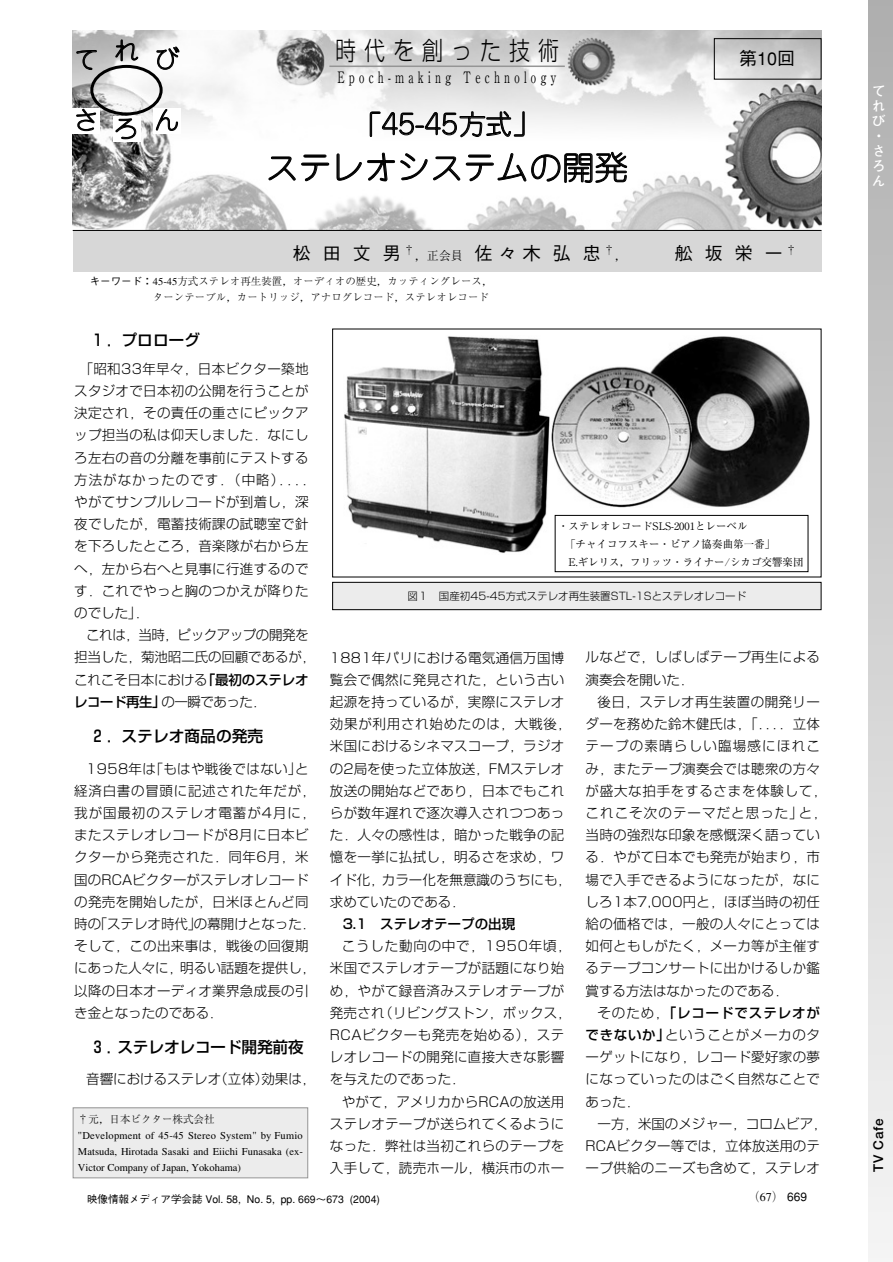
<style>
.page{position:relative;width:893px;height:1262px;background:#fff}
.page>*{position:absolute;margin:0;border:0;box-sizing:border-box;transform-origin:0 0}
.t1{font:300 33px "Jun 101";letter-spacing:-.005em;color:#000}
.t2{font:300 27px "Jun 101";letter-spacing:-.01em;color:#000}
.t3{font:300 25.2px "Shin Go";letter-spacing:.38em;color:#000;scale:.83 1}
.t4{font:300 24px "Jun 101";letter-spacing:.67em;color:#000}
.t5{font:500 18px "Gothic BBB";letter-spacing:.665em;color:#000}
.t6{font:500 15.75px "Shin Go";color:#000}
.t7{font:15.75px "Ryumin";letter-spacing:.4em;color:#000;scale:.67 1}
.t8{font:300 13.5px/22.2px "Shin Go";letter-spacing:.02em;color:#000}
.t9{font:300 13.5px/22.2px "Shin Go";letter-spacing:-.015em;color:#000}
.t10{font:300 13.5px "Shin Go";color:#000}
.t11{font:500 13.5px "Shin Go";color:#000}
.t12{font:700 13.5px/15px "Futo Go B101";color:#fff;text-align:justify}
.t13{font:700 13.5px "Futo Go B101";letter-spacing:.055em;color:#000}
.t14{font:300 12px "Ryumin";color:#000}
.t15{font:300 10.5px/15.8px "Ryumin";color:#000}
.t16{font:10.5px "Ryumin";color:#000}
.t17{font:500 10.5px "Gothic BBB";color:#000}
.t18{font:300 10.5px "Shin Go";color:#000}
.s1{font-family:"Gothic BBB";font-weight:500;font-size:18px}
.s2{font-family:"Gothic BBB";font-weight:500}
.s3{font-weight:500}
</style>
<div class="page">
<div style="left:868px;top:0;width:24px;height:1262px;background:linear-gradient(to bottom,#aeaeae,#f5f5f5)"></div>
<img style="left:73px;top:31px;width:748px;height:199px">
<div style="left:73px;top:1107px;width:235px;height:70px;background:#ececec"></div>
<div style="left:73px;top:1107px;width:235px;height:71px;border:1px solid #959595"></div>
<div style="left:73px;top:231px;width:748px;height:41px;background:#d7d7d7"></div>
<hr style="left:73px;top:230px;width:748px;height:1px;background:#000">
<svg style="left:90px;top:65px;width:73px;height:50px"></svg>
<div style="left:73px;top:108px;width:27px;height:26px;background:#fff"></div>
<div style="left:113px;top:117px;width:27px;height:25px;background:#fff"></div>
<div style="left:153px;top:108px;width:27px;height:26px;background:#fff"></div>
<div style="left:714px;top:38px;width:107px;height:42px;border:1px solid #000"></div>
<hr style="left:329px;top:66px;width:236px;height:1px;background:#959595">
<img style="left:344px;top:336px;width:205px;height:217px">
<img style="left:551px;top:336px;width:259px;height:171px">
<div style="left:554px;top:515px;width:254px;height:57px;border:1px solid #000"></div>
<div style="left:332px;top:582px;width:489px;height:27px;background:#ececec"></div>
<div style="left:332px;top:582px;width:489px;height:28px;border:1px solid #000"></div>
<h3 class="t4" style="left:75px;top:50px;width:106px">てれび</h3>
<h3 class="t4" style="left:75px;top:111px;width:106px">さろん</h3>
<h3 class="t3" style="left:335px;top:41px;width:271px">時代を創った技術</h3>
<p class="t7" style="left:337px;top:72px;width:328px">Epoch-making Technology</p>
<h2 class="t2" style="left:354px;top:114px;width:187px">「45-45方式」</h2>
<h1 class="t1" style="left:266px;top:155px;width:364px">ステレオシステムの開発</h1>
<h3 class="t5" style="left:739px;top:51px;width:58px">第10回</h3>
<h3 class="t5" style="left:293px;top:246px;width:123px">松田文男<sup>†</sup></h3>
<p class="t14" style="left:415px;top:251px;width:213px">，正会員　<span class="s1">佐々木 弘 忠</span> <sup>†</sup>，</p>
<h3 class="t5" style="left:674px;top:246px;width:123px">舩坂栄一<sup>†</sup></h3>
<p class="t15" style="left:153px;top:275px;width:341px;text-indent:-63px"><span class="s2">キーワード：</span>45-45方式ステレオ再生装置，オーディオの歴史，カッティングレース，ターンテーブル，カートリッジ，アナログレコード，ステレオレコード</p>
<p class="t6" style="left:90px;top:334px;width:112px">１．プロローグ</p>
<p class="t8" style="left:74px;top:359px;width:243px;text-indent:5px">「昭和33年早々，日本ビクター築地スタジオで日本初の公開を行うことが決定され，その責任の重さにピックアップ担当の私は仰天しました．なにしろ左右の音の分離を事前にテストする方法がなかったのです．（中略）．．．．やがてサンプルレコードが到着し，深夜でしたが，電蓄技術課の試聴室で針を下ろしたところ，音楽隊が右から左へ，左から右へと見事に行進するのです．これでやっと胸のつかえが降りたのでした」．</p>
<p class="t9" style="left:74px;top:626px;width:243px;text-indent:12px">これは，当時，ピックアップの開発を担当した，菊池昭二氏の回顧であるが，これこそ日本における<span class="s3">「最初のステレオレコード再生｣</span>の一瞬であった．</p>
<p class="t6" style="left:90px;top:730px;width:175px">２．ステレオ商品の発売</p>
<p class="t8" style="left:74px;top:759px;width:243px;text-indent:12px">1958年は｢もはや戦後ではない｣と経済白書の冒頭に記述された年だが，我が国最初のステレオ電蓄が4月に，またステレオレコードが8月に日本ビクターから発売された．同年6月，米国のRCAビクターがステレオレコードの発売を開始したが，日米ほとんど同時の「ステレオ時代」の幕開けとなった．そして，この出来事は，戦後の回復期にあった人々に，明るい話題を提供し，以降の日本オーディオ業界急成長の引き金となったのである．</p>
<p class="t6" style="left:90px;top:1041px;width:215px">３．ステレオレコード開発前夜</p>
<p class="t10" style="left:86px;top:1074px;width:231px">音響におけるステレオ（立体）効果は，</p>
<p class="t16" style="left:558px;top:522px;width:191px">・ステレオレコードSLS-2001とレーベル</p>
<p class="t16" style="left:565px;top:540px;width:212px">「チャイコフスキー・ピアノ協奏曲第一番」</p>
<p class="t16" style="left:558px;top:558px;width:247px">　E.ギレリス，フリッツ・ライナー/シカゴ交響楽団</p>
<p class="t18" style="left:407px;top:592px;width:340px">図１　国産初45-45方式ステレオ再生装置STL-1Sとステレオレコード</p>
<p class="t8" style="left:585px;top:648px;width:236px">ルなどで，しばしばテープ再生による演奏会を開いた．</p>
<p class="t8" style="left:585px;top:692px;width:243px;text-indent:12px">後日，ステレオ再生装置の開発リーダーを務めた鈴木健氏は，「．．．．立体テープの素晴らしい臨場感にほれこみ，またテープ演奏会では聴衆の方々が盛大な拍手をするさまを体験して，これこそ次のテーマだと思った」と，当時の強烈な印象を感慨深く語っている．やがて日本でも発売が始まり，市場で入手できるようになったが，なにしろ1本7,000円と，ほぼ当時の初任給の価格では，一般の人々にとっては如何ともしがたく，メーカ等が主催するテープコンサートに出かけるしか鑑賞する方法はなかったのである．</p>
<p class="t8" style="left:585px;top:1003px;width:236px;text-align:justify;text-indent:12px">そのため，<span class="s3">「レコードでステレオができないか」</span>ということがメーカのターゲットになり，レコード愛好家の夢になっていったのはごく自然なことであった．</p>
<p class="t8" style="left:585px;top:1114px;width:243px;text-indent:12px">一方，米国のメジャー，コロムビア，<br>RCAビクター等では，立体放送用のテープ供給のニーズも含めて，ステレオ</p>
<p class="t8" style="left:330px;top:648px;width:243px">1881年パリにおける電気通信万国博覧会で偶然に発見された，という古い起源を持っているが，実際にステレオ効果が利用され始めたのは，大戦後，米国におけるシネマスコープ，ラジオの2局を使った立体放送，FMステレオ放送の開始などであり，日本でもこれらが数年遅れで逐次導入されつつあった．人々の感性は，暗かった戦争の記憶を一挙に払拭し，明るさを求め，ワイド化，カラー化を無意識のうちにも，求めていたのである．</p>
<p class="t11" style="left:342px;top:918px;width:174px">3.1 ステレオテープの出現</p>
<p class="t8" style="left:330px;top:936px;width:243px;text-indent:12px">こうした動向の中で，1950年頃，米国でステレオテープが話題になり始め，やがて録音済みステレオテープが発売され（リビングストン，ボックス，<br>RCAビクターも発売を始める），ステレオレコードの開発に直接大きな影響を与えたのであった．</p>
<p class="t8" style="left:330px;top:1092px;width:236px;text-align:justify;text-indent:12px">やがて，アメリカからRCAの放送用ステレオテープが送られてくるようになった．弊社は当初これらのテープを入手して，読売ホール，横浜市のホー</p>
<p class="t15" style="left:78px;top:1113px;width:226px">†元，日本ビクター株式会社<br>"Development of 45-45 Stereo System" by Fumio Matsuda, Hirotada Sasaki and Eiichi Funasaka (ex-Victor Company of Japan, Yokohama)</p>
<p class="t17" style="left:87px;top:1195px;width:294px">映像情報メディア学会誌 Vol. 58, No. 5, pp. 669～673 (2004)</p>
<p class="t14" style="left:747px;top:1192px;width:61px">（67） <span class="s2">669</span></p>
<p class="t12" style="left:872px;top:85px;width:15px">てれび・さろん</p>
<p class="t13" style="left:872px;top:1172px;width:55px;rotate:-90deg">TV Cafe</p>
</div>
